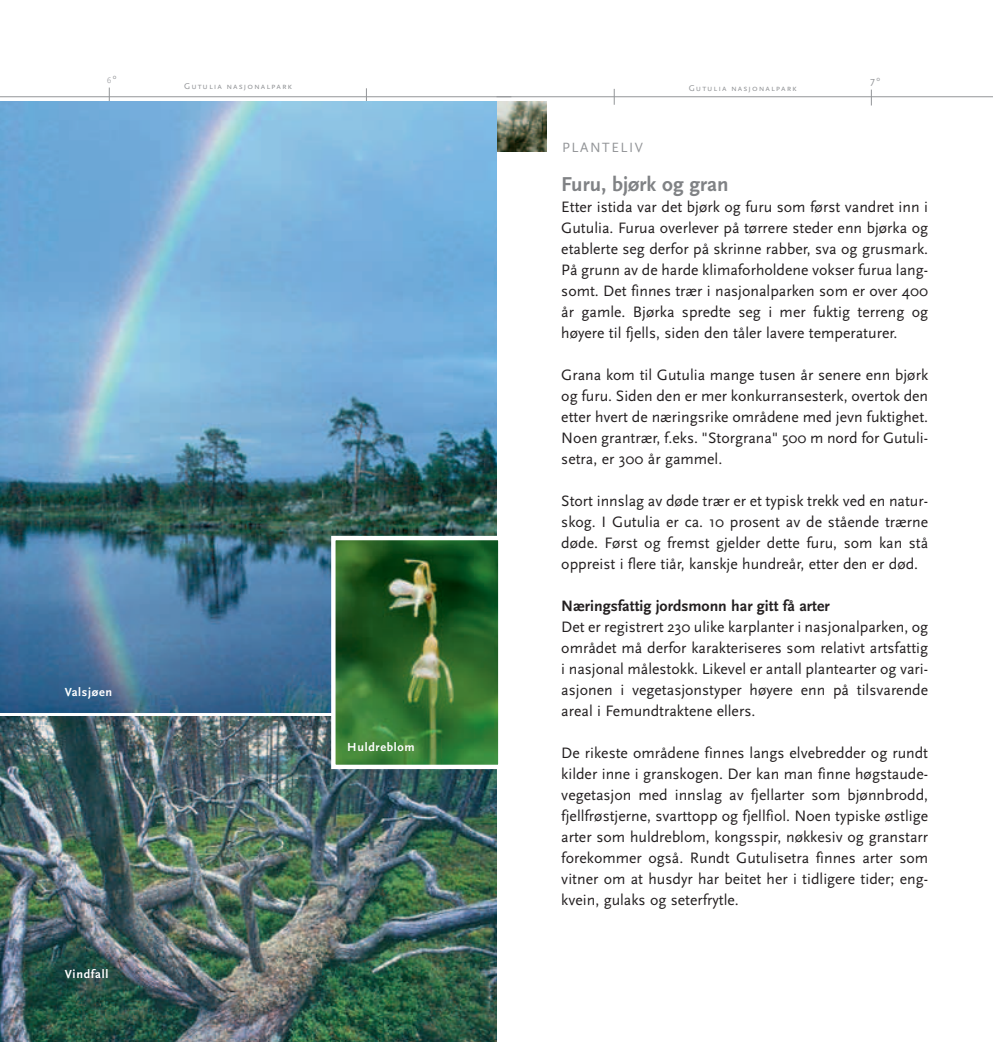
<style>
.page{position:relative;width:993px;height:1042px;background:#fff}
.page>*{position:absolute;margin:0;border:0;box-sizing:border-box;transform-origin:0 0}
.t1{font:700 21px "Scala Sans";color:#808285}
.t2{font:15.75px/21px "Scala Sans";color:#231f20;text-align:justify}
.t3{font:700 15.75px "Scala Sans";color:#231f20}
.t4{font:14px "Scala Sans";letter-spacing:.115em;color:#939598}
.t5{font:700 12.25px "Scala Sans";letter-spacing:.055em;color:#fff}
.t6{font:10.5px "Scala Sans";color:#939598}
.t7{font:8.75px "Scala Sans Caps";letter-spacing:.115em;color:#939598}
.t8{font:8.75px "Scala Sans";color:#a8a9ad}
</style>
<div class="page">
<svg style="left:613px;top:89px;width:1px;height:16px"></svg>
<svg style="left:870px;top:90px;width:1px;height:15px"></svg>
<hr style="left:496px;top:96px;width:496px;height:1px;background:#939598">
<img style="left:496px;top:102px;width:50px;height:49px">
<svg style="left:109px;top:88px;width:1px;height:14px"></svg>
<svg style="left:366px;top:88px;width:1px;height:14px"></svg>
<hr style="left:0;top:96px;width:511px;height:1px;background:#939598">
<img style="left:0;top:102px;width:496px;height:610px">
<img style="left:0;top:717px;width:496px;height:325px">
<img style="left:336px;top:541px;width:161px;height:223px">
<div style="left:331px;top:536px;width:171px;height:233px;border:4px solid #fff"></div>
<p class="t8" style="left:107px;top:77px;width:11px">6<sup>o</sup></p>
<p class="t7" style="left:184px;top:81px;width:110px">Gutulia nasjonalpark</p>
<p class="t5" style="left:65px;top:687px;width:49px">Valsjøen</p>
<p class="t5" style="left:65px;top:969px;width:45px">Vindfall</p>
<p class="t5" style="left:347px;top:742px;width:69px">Huldreblom</p>
<p class="t4" style="left:562px;top:142px;width:82px">PLANTELIV</p>
<p class="t7" style="left:688px;top:82px;width:110px">Gutulia nasjonalpark</p>
<p class="t6" style="left:869px;top:77px;width:12px">7<sup>o</sup></p>
<h1 class="t1" style="left:561px;top:176px;width:169px">Furu, bjørk og gran</h1>
<p class="t2" style="left:561px;top:198px;width:368px">Etter istida var det bjørk og furu som først vandret inn i Gutulia. Furua overlever på tørrere steder enn bjørka og etablerte seg derfor på skrinne rabber, sva og grusmark.<br>På grunn av de harde klimaforholdene vokser furua lang&shy;somt. Det finnes trær i nasjonalparken som er over 400 år gamle. Bjørka spredte seg i mer fuktig terreng og høyere til fjells, siden den tåler lavere temperaturer.</p>
<p class="t2" style="left:561px;top:366px;width:368px">Grana kom til Gutulia mange tusen år senere enn bjørk og furu. Siden den er mer konkurransesterk, overtok den etter hvert de næringsrike områdene med jevn fuktighet.<br>Noen grantrær, f.eks. "Storgrana" 500 m nord for Gutuli&shy;setra, er 300 år gammel.</p>
<p class="t2" style="left:561px;top:492px;width:368px">Stort innslag av døde trær er et typisk trekk ved en natur&shy;skog. I Gutulia er ca. 10 prosent av de stående trærne døde. Først og fremst gjelder dette furu, som kan stå oppreist i flere tiår, kanskje hundreår, etter den er død.</p>
<p class="t3" style="left:561px;top:600px;width:270px">Næringsfattig jordsmonn har gitt få arter</p>
<p class="t2" style="left:561px;top:618px;width:368px">Det er registrert 230 ulike karplanter i nasjonalparken, og området må derfor karakteriseres som relativt artsfattig i nasjonal målestokk. Likevel er antall plantearter og vari&shy;asjonen i vegetasjonstyper høyere enn på tilsvarende areal i Femundtraktene ellers.</p>
<p class="t2" style="left:561px;top:744px;width:368px">De rikeste områdene finnes langs elvebredder og rundt kilder inne i granskogen. Der kan man finne høgstaude&shy;vegetasjon med innslag av fjellarter som bjønnbrodd, fjellfrøstjerne, svarttopp og fjellfiol. Noen typiske østlige arter som huldreblom, kongsspir, nøkkesiv og granstarr forekommer også. Rundt Gutulisetra finnes arter som vitner om at husdyr har beitet her i tidligere tider; eng&shy;kvein, gulaks og seterfrytle.</p>
</div>
